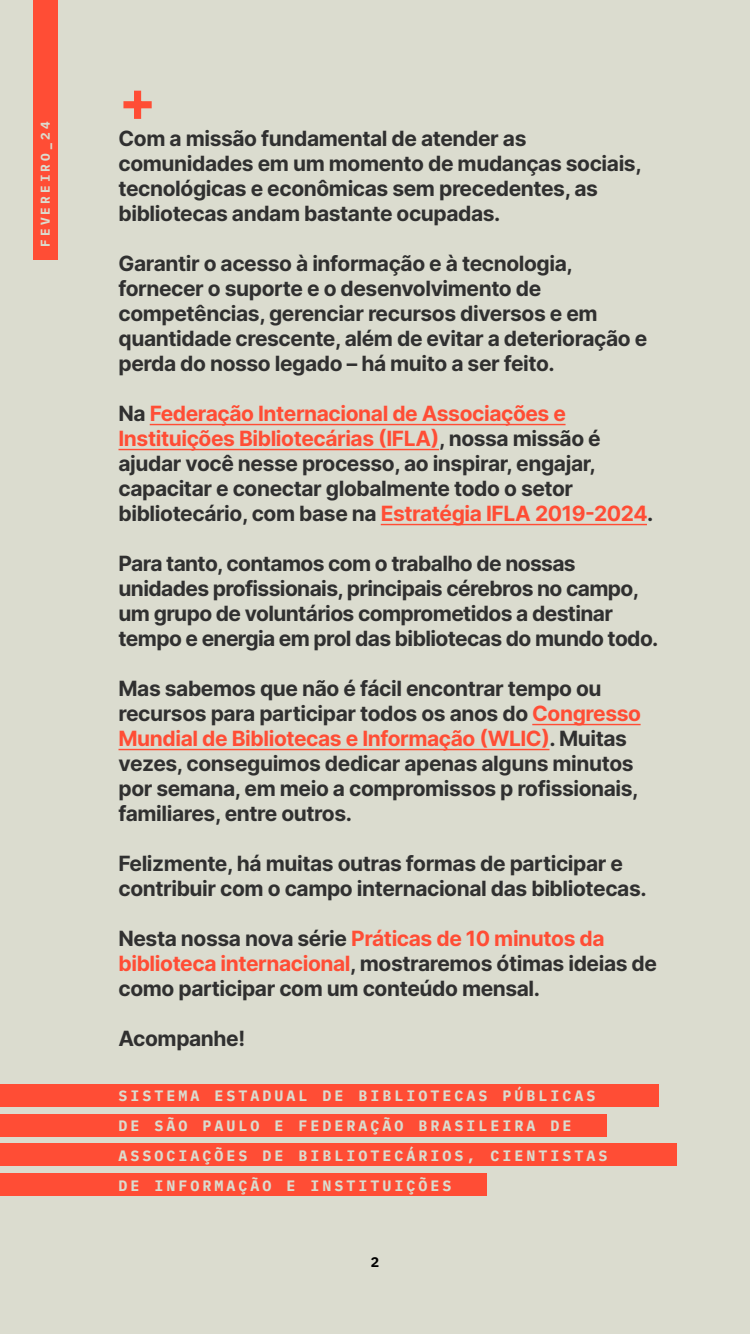
<style>
.page{position:relative;width:750px;height:1334px;background:#dbdccf}
.page>*{position:absolute;margin:0;border:0;box-sizing:border-box;transform-origin:0 0}
.t1{font:56.1px "Inter";color:#ff4d35}
.t2{font:21px/25px "Inter";letter-spacing:-.02em;color:#303030}
.t3{font:700 15px/30px "IBM Plex Mono";letter-spacing:.2em;color:#dbdccf}
.t4{font:700 14px "IBM Plex Mono";color:#000}
.t5{font:700 12.7px "IBM Plex Mono";letter-spacing:.24em;color:#dbdccf}
.s1{color:#ff4d35}
</style>
<div class="page">
<div style="left:0;top:1084px;width:659px;height:23px;background:#ff4d35"></div>
<div style="left:0;top:1114px;width:607px;height:23px;background:#ff4d35"></div>
<div style="left:0;top:1143px;width:677px;height:23px;background:#ff4d35"></div>
<div style="left:0;top:1173px;width:487px;height:23px;background:#ff4d35"></div>
<hr style="left:150px;top:424px;width:416px;height:1px;background:#ff4d35">
<hr style="left:119px;top:449px;width:320px;height:1px;background:#ff4d35">
<hr style="left:381px;top:524px;width:266px;height:1px;background:#ff4d35">
<hr style="left:532px;top:724px;width:109px;height:1px;background:#ff4d35">
<hr style="left:119px;top:749px;width:430px;height:1px;background:#ff4d35">
<div style="left:33px;top:0;width:25px;height:259px;background:#ff4d35"></div>
<p class="t5" style="left:35px;top:247px;width:127px;rotate:-90deg">FEVEREIRO_24</p>
<h1 class="t1" style="left:119px;top:60px;width:40px">+</h1>
<p class="t2" style="left:119px;top:126px;width:525px">Com a missão fundamental de atender as comunidades em um momento de mudanças sociais, tecnológicas e econômicas sem precedentes, as bibliotecas andam bastante ocupadas.</p>
<p class="t2" style="left:119px;top:250px;width:530px">Garantir o acesso à informação e à tecnologia, fornecer o suporte e o desenvolvimento de competências, gerenciar recursos diversos e em quantidade crescente, além de evitar a deterioração e perda do nosso legado – há muito a ser feito.</p>
<p class="t2" style="left:119px;top:400px;width:536px">Na <span class="s1">Federação Internacional de Associações e Instituições Bibliotecárias (IFLA)</span>, nossa missão é ajudar você nesse processo, ao inspirar, engajar, capacitar e conectar globalmente todo o setor bibliotecário, com base na <span class="s1">Estratégia IFLA 2019-2024</span>.</p>
<p class="t2" style="left:119px;top:551px;width:542px">Para tanto, contamos com o trabalho de nossas unidades profissionais, principais cérebros no campo, um grupo de voluntários comprometidos a destinar tempo e energia em prol das bibliotecas do mundo todo.</p>
<p class="t2" style="left:119px;top:675px;width:524px">Mas sabemos que não é fácil encontrar tempo ou recursos para participar todos os anos do <span class="s1">Congresso Mundial de Bibliotecas e Informação (WLIC)</span>. Muitas vezes, conseguimos dedicar apenas alguns minutos por semana, em meio a compromissos p rofissionais, familiares, entre outros.</p>
<p class="t2" style="left:119px;top:850px;width:530px">Felizmente, há muitas outras formas de participar e contribuir com o campo internacional das bibliotecas.</p>
<p class="t2" style="left:119px;top:925px;width:540px">Nesta nossa nova série <span class="s1">Práticas de 10 minutos da biblioteca internacional</span>, mostraremos ótimas ideias de como participar com um conteúdo mensal.</p>
<p class="t2" style="left:119px;top:1025px;width:128px">Acompanhe!</p>
<p class="t3" style="left:119px;top:1080px;width:491px">SISTEMA ESTADUAL DE BIBLIOTECAS PÚBLICAS DE SÃO PAULO E FEDERAÇÃO BRASILEIRA DE ASSOCIAÇÕES DE BIBLIOTECÁRIOS, CIENTISTAS DE INFORMAÇÃO E INSTITUIÇÕES</p>
<p class="t4" style="left:371px;top:1251px;width:10px">2</p>
</div>
